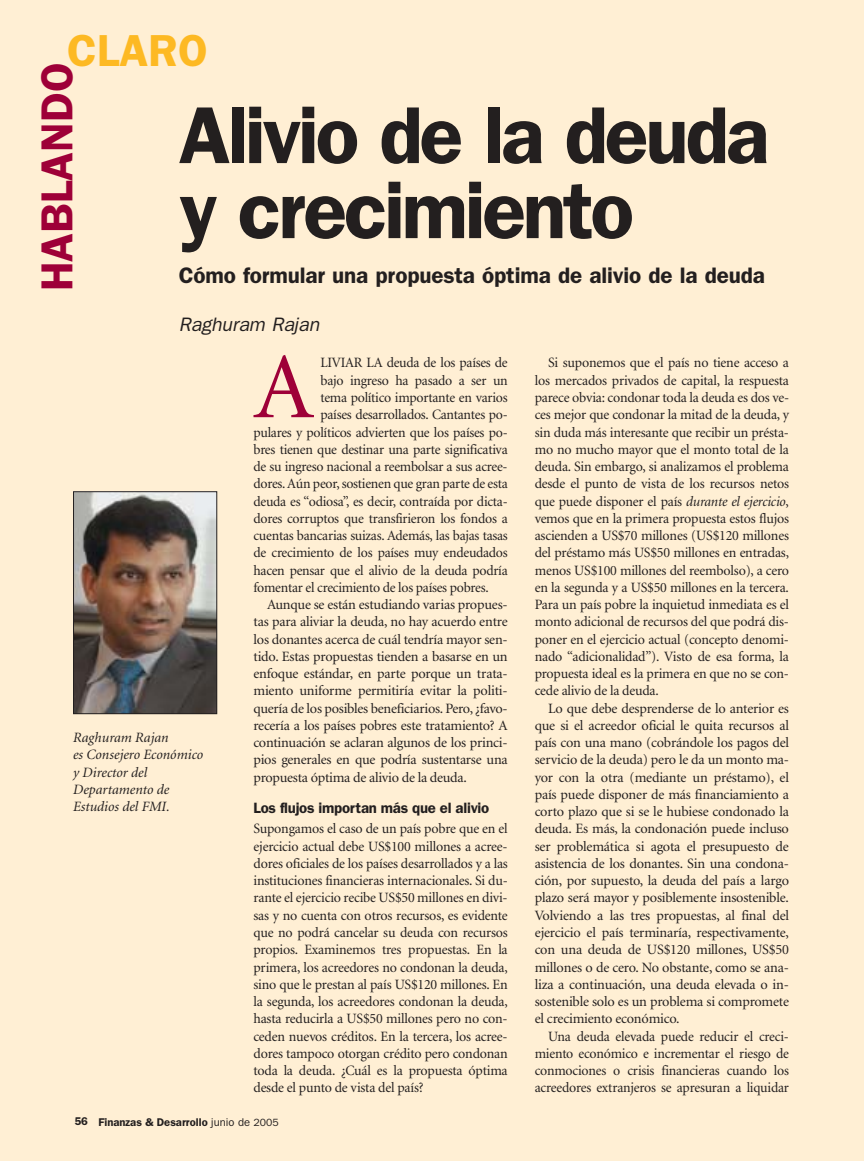
<style>
.page{position:relative;width:864px;height:1161px;background:#fff}
.page>*{position:absolute;margin:0;border:0;box-sizing:border-box;transform-origin:0 0}
.t1{font:93.75px "Minion";color:#9e0038}
.t2{font:600 81px/75px "Franklin Gothic";letter-spacing:-.04em;color:#231f1f}
.t3{font:600 45px "Franklin Gothic";color:#9e0038}
.t4{font:600 45px "Franklin Gothic";color:#fdb923}
.t5{font:600 22.5px "Franklin Gothic";letter-spacing:-.005em;color:#231f1f}
.t6{font:italic 19.5px "Franklin Gothic";color:#231f1f}
.t7{font:600 15px "Franklin Gothic";letter-spacing:-.02em;color:#231f1f}
.t8{font:14.25px/17.2px "Minion";letter-spacing:-.02em;color:#231f1f;text-align:justify}
.t9{font:italic 14.25px/17.2px "Minion";color:#231f1f}
.t10{font:600 11.25px "Franklin Gothic";color:#231f1f}
.s1{font-weight:400}
.s2{font-weight:400;font-size:10.5px}
.s3{font-style:italic}
</style>
<div class="page">
<div style="left:0;top:0;width:864px;height:1160px;background:#ffefd4"></div>
<img style="left:75px;top:493px;width:140px;height:219px">
<div style="left:73px;top:491px;width:144px;height:223px;border:1px solid #231f1f"></div>
<h3 class="t4" style="left:67px;top:35px;width:142px">CLARO</h3>
<h3 class="t3" style="left:42px;top:291px;width:230px;rotate:-90deg">HABLANDO</h3>
<h2 class="t2" style="left:179px;top:105px;width:592px">Alivio de la deuda y crecimiento</h2>
<h3 class="t5" style="left:179px;top:268px;width:588px">Cómo formular una propuesta óptima de alivio de la deuda</h3>
<h3 class="t6" style="left:179px;top:318px;width:142px">Raghuram Rajan</h3>
<p class="t9" style="left:73px;top:730px;width:132px">Raghuram Rajan<br>es Consejero Económico y Director del<br>Departamento de<br>Estudios del FMI.</p>
<h1 class="t1" style="left:254px;top:350px;width:62px">A</h1>
<p class="t8" style="left:321px;top:355px;width:189px">LIVIAR LA deuda de los países de</p>
<p class="t8" style="left:321px;top:373px;width:189px">bajo ingreso ha pasado a ser un</p>
<p class="t8" style="left:321px;top:390px;width:189px">tema político importante en varios</p>
<p class="t8" style="left:321px;top:407px;width:189px">países desarrollados. Cantantes po-</p>
<p class="t8" style="left:254px;top:424px;width:256px">pulares y políticos advierten que los países po-</p>
<p class="t8" style="left:254px;top:442px;width:256px">bres tienen que destinar una parte significativa</p>
<p class="t8" style="left:254px;top:459px;width:256px">de su ingreso nacional a reembolsar a sus acree-</p>
<p class="t8" style="left:254px;top:476px;width:256px">dores. Aún peor, sostienen que gran parte de esta</p>
<p class="t8" style="left:254px;top:493px;width:256px">deuda es “odiosa”, es decir, contraída por dicta-</p>
<p class="t8" style="left:254px;top:511px;width:256px">dores corruptos que transfirieron los fondos a</p>
<p class="t8" style="left:254px;top:528px;width:256px">cuentas bancarias suizas. Además, las bajas tasas</p>
<p class="t8" style="left:254px;top:545px;width:256px">de crecimiento de los países muy endeudados</p>
<p class="t8" style="left:254px;top:562px;width:256px">hacen pensar que el alivio de la deuda podría</p>
<p class="t8" style="left:254px;top:580px;width:237px">fomentar el crecimiento de los países pobres.</p>
<p class="t8" style="left:267px;top:597px;width:242px">Aunque se están estudiando varias propues-</p>
<p class="t8" style="left:253px;top:614px;width:256px">tas para aliviar la deuda, no hay acuerdo entre</p>
<p class="t8" style="left:253px;top:631px;width:256px">los donantes acerca de cuál tendría mayor sen-</p>
<p class="t8" style="left:253px;top:649px;width:256px">tido. Estas propuestas tienden a basarse en un</p>
<p class="t8" style="left:253px;top:666px;width:256px">enfoque estándar, en parte porque un trata-</p>
<p class="t8" style="left:253px;top:683px;width:256px">miento uniforme permitiría evitar la politi-</p>
<p class="t8" style="left:253px;top:700px;width:256px">quería de los posibles beneficiarios. Pero, ¿favo-</p>
<p class="t8" style="left:253px;top:718px;width:256px">recería a los países pobres este tratamiento? A</p>
<p class="t8" style="left:253px;top:735px;width:256px">continuación se aclaran algunos de los princi-</p>
<p class="t8" style="left:253px;top:752px;width:256px">pios generales en que podría sustentarse una</p>
<p class="t8" style="left:253px;top:769px;width:215px">propuesta óptima de alivio de la deuda.</p>
<p class="t7" style="left:254px;top:803px;width:237px">Los flujos importan más que el alivio</p>
<p class="t8" style="left:254px;top:821px;width:256px">Supongamos el caso de un país pobre que en el ejercicio actual debe US$100 millones a acree&shy;dores oficiales de los países desarrollados y a las instituciones financieras internacionales. Si du&shy;rante el ejercicio recibe US$50 millones en divi&shy;sas y no cuenta con otros recursos, es evidente que no podrá cancelar su deuda con recursos propios. Examinemos tres propuestas. En la primera, los acreedores no condonan la deuda, sino que le prestan al país US$120 millones. En la segunda, los acreedores condonan la deuda, hasta reducirla a US$50 millones pero no con&shy;ceden nuevos créditos. En la tercera, los acree&shy;dores tampoco otorgan crédito pero condonan toda la deuda. ¿Cuál es la propuesta óptima desde el punto de vista del país?</p>
<p class="t10" style="left:74px;top:1118px;width:206px">56 Finanzas &amp; Desarrollo <span class="s1">junio de</span> <span class="s2">2005</span></p>
<p class="t8" style="left:535px;top:355px;width:256px;text-indent:13px">Si suponemos que el país no tiene acceso a los mercados privados de capital, la respuesta parece obvia: condonar toda la deuda es dos ve&shy;ces mejor que condonar la mitad de la deuda, y sin duda más interesante que recibir un présta&shy;mo no mucho mayor que el monto total de la deuda. Sin embargo, si analizamos el problema desde el punto de vista de los recursos netos que puede disponer el país <span class="s3">durante el ejercicio</span>, vemos que en la primera propuesta estos flujos ascienden a US$70 millones (US$120 millones del préstamo más US$50 millones en entradas, menos US$100 millones del reembolso), a cero en la segunda y a US$50 millones en la tercera.<br>Para un país pobre la inquietud inmediata es el monto adicional de recursos del que podrá dis&shy;poner en el ejercicio actual (concepto denomi&shy;nado “adicionalidad”). Visto de esa forma, la propuesta ideal es la primera en que no se con&shy;cede alivio de la deuda.</p>
<p class="t8" style="left:535px;top:700px;width:256px;text-indent:14px">Lo que debe desprenderse de lo anterior es que si el acreedor oficial le quita recursos al país con una mano (cobrándole los pagos del servicio de la deuda) pero le da un monto ma&shy;yor con la otra (mediante un préstamo), el país puede disponer de más financiamiento a corto plazo que si se le hubiese condonado la deuda. Es más, la condonación puede incluso ser problemática si agota el presupuesto de asistencia de los donantes. Sin una condona&shy;ción, por supuesto, la deuda del país a largo plazo será mayor y posiblemente insostenible.<br>Volviendo a las tres propuestas, al final del ejercicio el país terminaría, respectivamente, con una deuda de US$120 millones, US$50 millones o de cero. No obstante, como se ana&shy;liza a continuación, una deuda elevada o in&shy;sostenible solo es un problema si compromete el crecimiento económico.</p>
<p class="t8" style="left:535px;top:1028px;width:256px;text-indent:13px">Una deuda elevada puede reducir el creci&shy;miento económico e incrementar el riesgo de conmociones o crisis financieras cuando los acreedores extranjeros se apresuran a liquidar</p>
</div>
